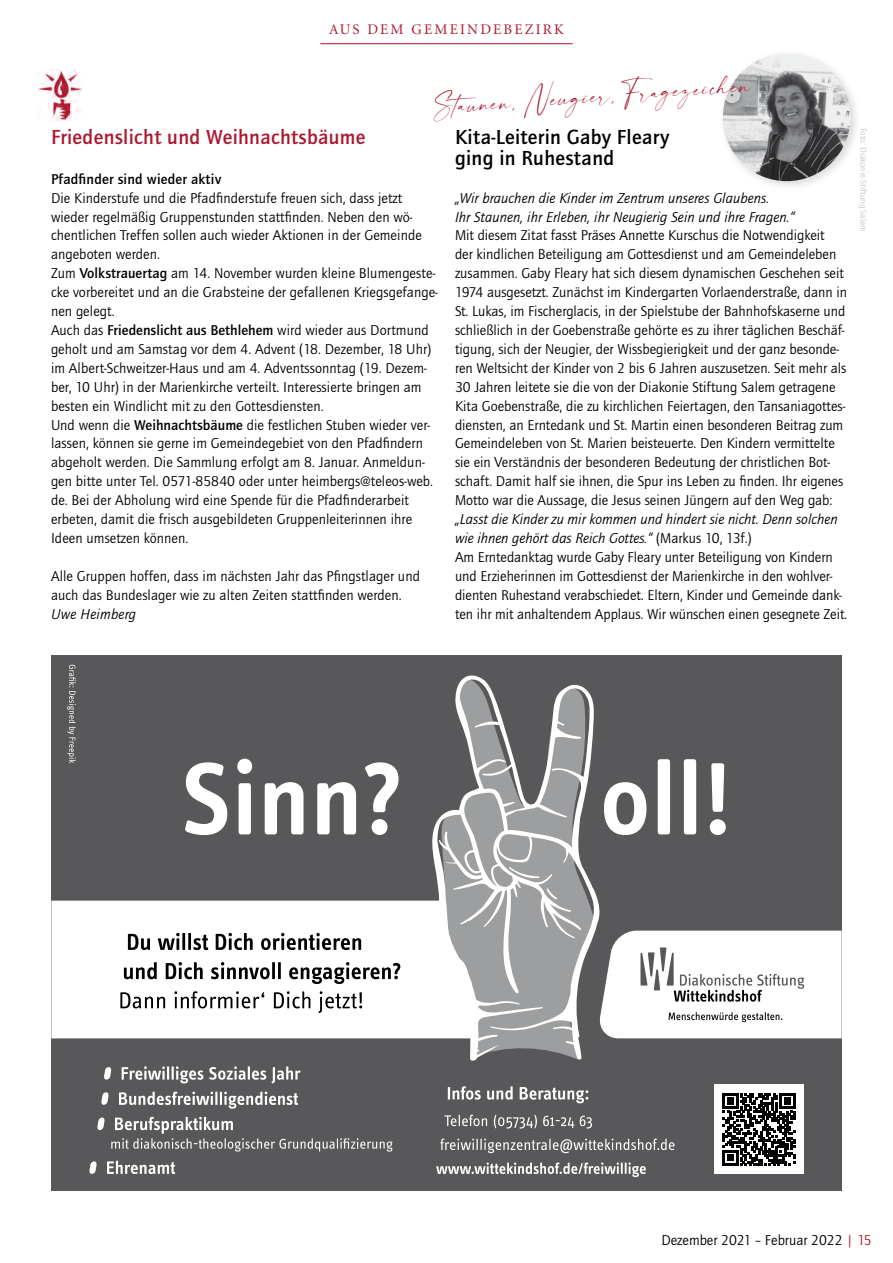
<style>
.page{position:relative;width:893px;height:1263px;background:#fff}
.page>*{position:absolute;margin:0;border:0;box-sizing:border-box;transform-origin:0 0}
.t1{font:700 21px/21px "Quay Itc T";letter-spacing:.015em;color:#000}
.t2{font:700 21px "Quay Itc T";letter-spacing:.015em;color:#ad1830}
.t3{font:20.25px "modernline Personal Use";color:#ad1830}
.t4{font:14.7px/18.9px "Quay Itc T";color:#000}
.t5{font:italic 14.7px/18.9px "Quay Itc T";letter-spacing:.005em;color:#000}
.t6{font:700 14.7px "Quay Itc T";letter-spacing:.015em;color:#000}
.t7{font:14.7px "Minion";letter-spacing:.15em;color:#ad1830}
.t8{font:9px "Quay Itc T";letter-spacing:.005em;color:#c6c7c8}
.s1{font-weight:700}
.s2{font-style:italic}
.s3{color:#ad1830}
</style>
<div class="page">
<hr style="left:320px;top:43px;width:253px;height:1px;background:#ad1830">
<div style="left:51px;top:655px;width:790px;height:536px;background:#58585a"></div>
<svg style="left:67px;top:665px;width:9px;height:98px"></svg>
<svg style="left:104px;top:1067px;width:8px;height:12px"></svg>
<svg style="left:122px;top:1066px;width:179px;height:17px"></svg>
<svg style="left:101px;top:1092px;width:8px;height:13px"></svg>
<svg style="left:119px;top:1091px;width:179px;height:18px"></svg>
<svg style="left:97px;top:1117px;width:8px;height:13px"></svg>
<svg style="left:111px;top:1117px;width:281px;height:34px"></svg>
<svg style="left:89px;top:1161px;width:8px;height:13px"></svg>
<svg style="left:107px;top:1161px;width:68px;height:13px"></svg>
<svg style="left:448px;top:1086px;width:140px;height:17px"></svg>
<svg style="left:444px;top:1115px;width:148px;height:13px"></svg>
<svg style="left:440px;top:1138px;width:234px;height:15px"></svg>
<svg style="left:436px;top:1162px;width:210px;height:15px"></svg>
<div style="left:714px;top:1084px;width:90px;height:90px;background:#fff"></div>
<svg style="left:723px;top:1093px;width:72px;height:72px"></svg>
<svg style="left:600px;top:931px;width:241px;height:107px;background:#ebebeb"></svg>
<div style="left:52px;top:901px;width:380px;height:137px;background:#fff"></div>
<svg style="left:128px;top:933px;width:233px;height:17px;background:#a2a2a2"></svg>
<svg style="left:124px;top:962px;width:276px;height:22px;background:#b6b6b6"></svg>
<svg style="left:120px;top:991px;width:242px;height:22px;background:#ccc"></svg>
<svg style="left:185px;top:759px;width:214px;height:76px"></svg>
<svg style="left:604px;top:759px;width:122px;height:76px"></svg>
<svg style="left:432px;top:675px;width:168px;height:386px;fill:#9c9e9f"></svg>
<hr style="left:841px;top:655px;width:1px;height:536px;background:#58585a">
<img style="left:38px;top:70px;width:45px;height:51px">
<div style="left:718px;top:48px;width:143px;height:144px;background:#000;opacity:.15"></div>
<img style="left:723px;top:54px;width:127px;height:127px;border-radius:64px">
<p class="t7" style="left:329px;top:22px;width:234px">AUS D EM GEMEIND EBEZIRK</p>
<h2 class="t3" style="left:432px;top:96px;width:320px;rotate:-4deg">Staunen, Neugier, Fragezeichen</h2>
<h1 class="t2" style="left:51px;top:125px;width:316px">Friedenslicht und Weihnachtsbäume</h1>
<p class="t6" style="left:51px;top:170px;width:172px">Pfadfinder sind wieder aktiv</p>
<p class="t4" style="left:51px;top:188px;width:388px">Die Kinderstufe und die Pfadfinderstufe freuen sich, dass jetzt wieder regelmäßig Gruppenstunden stattfinden. Neben den wö&shy;chentlichen Treffen sollen auch wieder Aktionen in der Gemeinde angeboten werden.<br>Zum <span class="s1">Volkstrauertag</span> am 14. November wurden kleine Blumengeste&shy;cke vorbereitet und an die Grabsteine der gefallenen Kriegsgefange&shy;nen gelegt.<br>Auch das <span class="s1">Friedenslicht aus Bethlehem</span> wird wieder aus Dortmund geholt und am Samstag vor dem 4. Advent (18. Dezember, 18 Uhr) im Albert-Schweitzer-Haus und am 4. Adventssonntag (19. Dezem&shy;ber, 10 Uhr) in der Marienkirche verteilt. Interessierte bringen am besten ein Windlicht mit zu den Gottesdiensten.<br>Und wenn die <span class="s1">Weihnachtsbäume</span> die festlichen Stuben wieder ver&shy;lassen, können sie gerne im Gemeindegebiet von den Pfadfindern abgeholt werden. Die Sammlung erfolgt am 8. Januar. Anmeldun&shy;gen bitte unter Tel. 0571-85840 oder unter heimbergs@teleos-web. de. Bei der Abholung wird eine Spende für die Pfadfinderarbeit erbeten, damit die frisch ausgebildeten Gruppenleiterinnen ihre Ideen umsetzen können.</p>
<p class="t4" style="left:51px;top:566px;width:370px">Alle Gruppen hoffen, dass im nächsten Jahr das Pfingstlager und auch das Bundeslager wie zu alten Zeiten stattfinden werden.</p>
<p class="t5" style="left:51px;top:604px;width:87px">Uwe Heimberg</p>
<h1 class="t1" style="left:455px;top:126px;width:216px">Kita-Leiterin Gaby Fleary ging in Ruhestand</h1>
<p class="t5" style="left:455px;top:188px;width:341px">„Wir brauchen die Kinder im Zentrum unseres Glaubens.<br>Ihr Staunen, ihr Erleben, ihr Neugierig Sein und ihre Fragen.“</p>
<p class="t4" style="left:455px;top:226px;width:393px">Mit diesem Zitat fasst Präses Annette Kurschus die Notwendigkeit<br>der kindlichen Beteiligung am Gottesdienst und am Gemeindeleben zusammen. Gaby Fleary hat sich diesem dynamischen Geschehen seit 1974 ausgesetzt. Zunächst im Kindergarten Vorlaenderstraße, dann in St. Lukas, im Fischerglacis, in der Spielstube der Bahnhofskaserne und schließlich in der Goebenstraße gehörte es zu ihrer täglichen Beschäf&shy;tigung, sich der Neugier, der Wissbegierigkeit und der ganz besonde&shy;ren Weltsicht der Kinder von 2 bis 6 Jahren auszusetzen. Seit mehr als 30 Jahren leitete sie die von der Diakonie Stiftung Salem getragene Kita Goebenstraße, die zu kirchlichen Feiertagen, den Tansaniagottes&shy;diensten, an Erntedank und St. Martin einen besonderen Beitrag zum Gemeindeleben von St. Marien beisteuerte. Den Kindern vermittelte sie ein Verständnis der besonderen Bedeutung der christlichen Bot&shy;schaft. Damit half sie ihnen, die Spur ins Leben zu finden. Ihr eigenes Motto war die Aussage, die Jesus seinen Jüngern auf den Weg gab:</p>
<p class="t4" style="left:455px;top:509px;width:394px"><span class="s2">„Lasst die Kinder zu mir kommen und hindert sie nicht. Denn solchen wie ihnen gehört das Reich Gottes.“</span> (Markus 10, 13f.)<br>Am Erntedanktag wurde Gaby Fleary unter Beteiligung von Kindern und Erzieherinnen im Gottesdienst der Marienkirche in den wohlver&shy;dienten Ruhestand verabschiedet. Eltern, Kinder und Gemeinde dank&shy;ten ihr mit anhaltendem Applaus. Wir wünschen einen gesegnete Zeit.</p>
<p class="t8" style="left:869px;top:128px;width:105px;rotate:90deg">Foto: Diakonie Stiftung Salem</p>
<p class="t4" style="left:661px;top:1230px;width:212px">Dezember 2021 – Februar 2022 <span class="s3">| 15</span></p>
</div>
